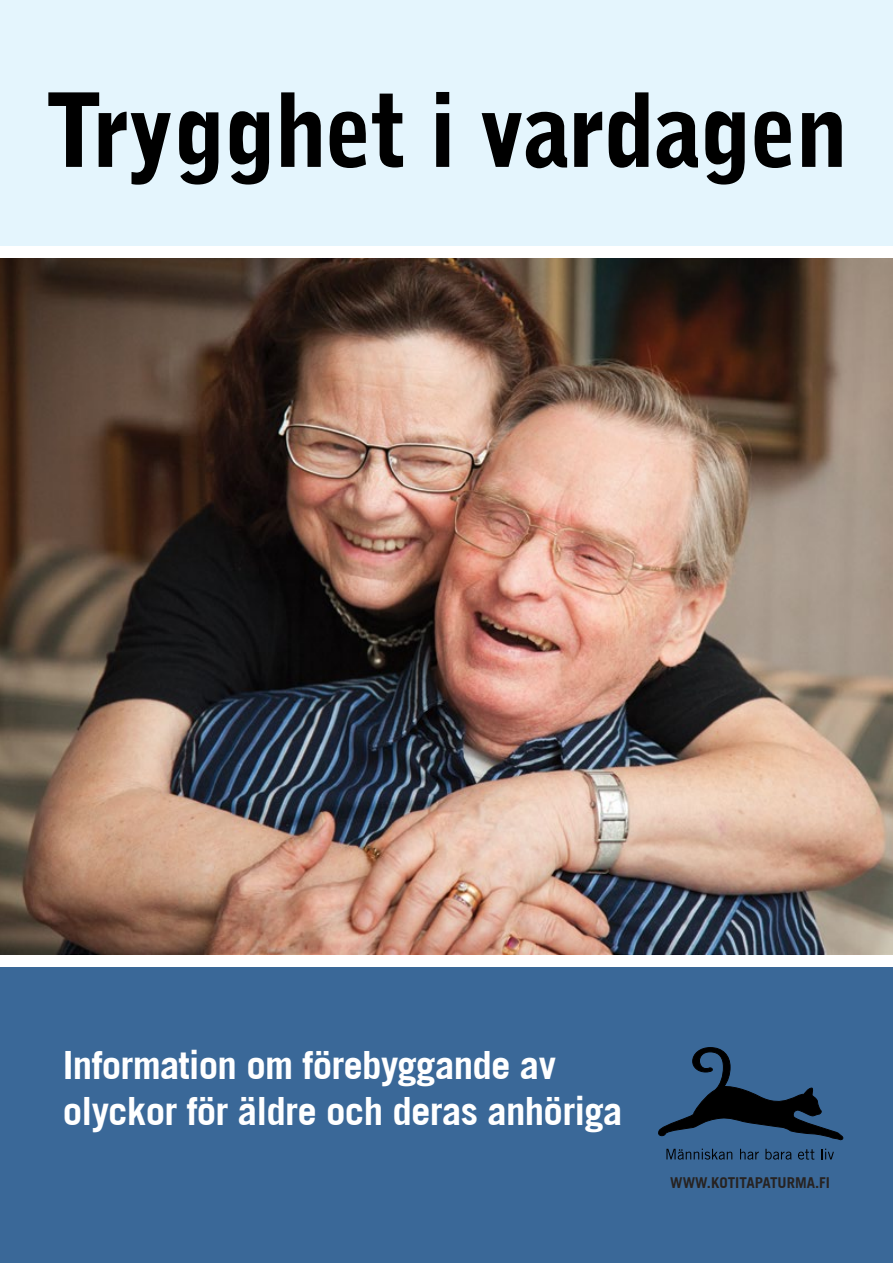
<style>
.page{position:relative;width:893px;height:1263px;background:#fff}
.page>*{position:absolute;margin:0;border:0;box-sizing:border-box;transform-origin:0 0}
.t1{font:900 101.55px "Bell Gothic Std";letter-spacing:-.02em;color:#000;scale:.93 1}
.t2{font:700 39px/46.5px "Trade Gothic";letter-spacing:-.02em;color:#fff}
.t3{font:700 15px "Trade Gothic";color:#272322}
</style>
<div class="page">
<div style="left:0;top:0;width:893px;height:245px;background:#e4f5fd"></div>
<div style="left:0;top:968px;width:893px;height:295px;background:#3a6898"></div>
<img style="left:0;top:259px;width:893px;height:696px">
<svg style="left:658px;top:1047px;width:186px;height:94px"></svg>
<svg style="left:666px;top:1148px;width:66px;height:11px"></svg>
<svg style="left:740px;top:1149px;width:19px;height:10px"></svg>
<svg style="left:765px;top:1149px;width:26px;height:10px"></svg>
<svg style="left:798px;top:1149px;width:16px;height:10px"></svg>
<svg style="left:821px;top:1148px;width:13px;height:11px"></svg>
<h1 class="t1" style="left:45px;top:71px;width:865px">Trygghet i vardagen</h1>
<p class="t2" style="left:63px;top:1041px;width:561px">Information om förebyggande av olyckor för äldre och deras anhöriga</p>
<p class="t3" style="left:670px;top:1174px;width:161px">WWW.KOTITAPATURMA.FI</p>
</div>
